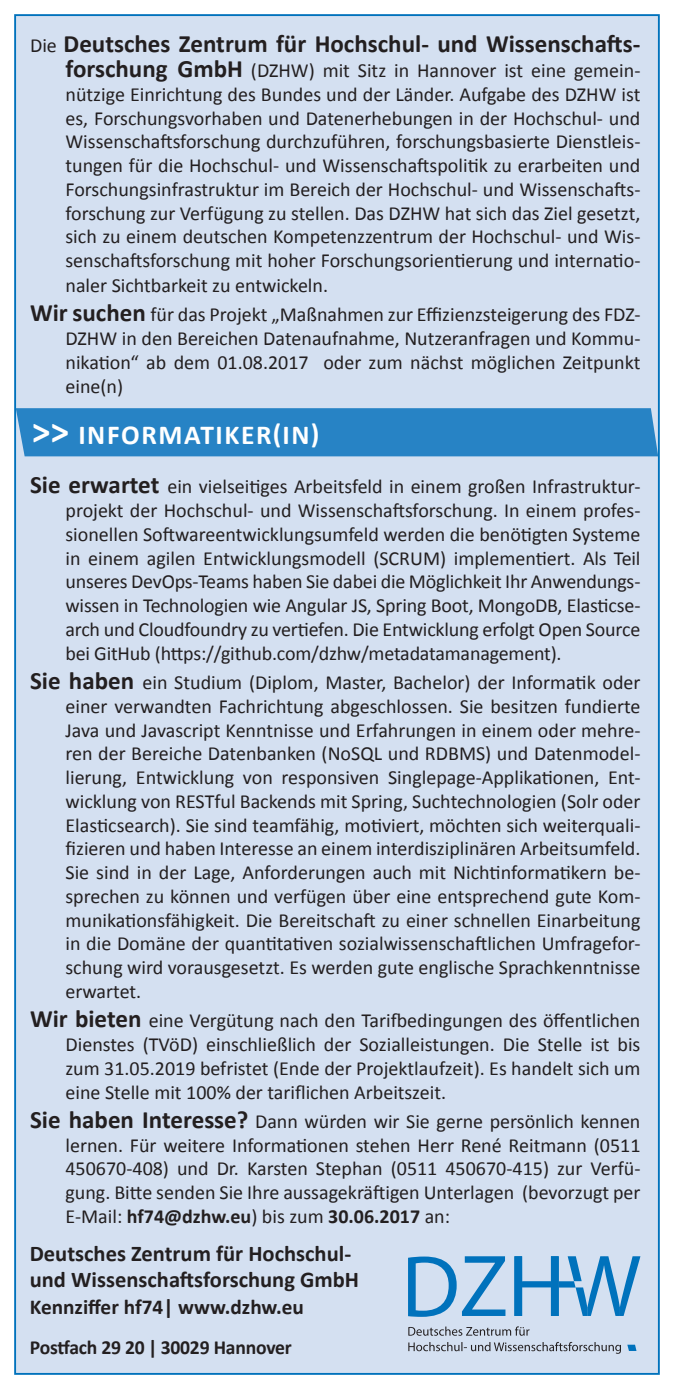
<style>
.page{position:relative;width:674px;height:1389px;background:#fff}
.page>*{position:absolute;margin:0;border:0;box-sizing:border-box;transform-origin:0 0}
.Stellenbezeichnung{font:700 27.5px "Calibri";letter-spacing:.06em;color:#fff}
.Calibri_7_5_EinzugAu{font:700 25px "Calibri";color:#231f20}
.calibri_7_5_fett{font:700 22.5px/26.2px "Calibri";color:#231f20}
.calibri_7_5_fett-2{font:700 21.25px "Calibri";color:#231f20}
.Fließtext_mit_Auszei{font:20px/23.8px "Calibri";color:#231f20;text-align:justify}
.Calibri_7_5_EinzugAu-2{font:20px/24px "Calibri";color:#231f20;text-align:justify}
.calibri_7_5_fett-3{font:700 20px "Calibri";letter-spacing:-.01em;color:#231f20}
.s1{font-weight:400;font-size:20px}
.s2{font-weight:700;font-size:25px}
.s3{font-size:37.5px}
.s4{font-weight:700}
</style>
<div class="page">
<div style="left:14px;top:14px;width:645px;height:1361px;background:#d4e0f1;border:2px solid #0072bc"></div>
<svg style="left:408px;top:1342px;width:212px;height:12px"></svg>
<svg style="left:408px;top:1326px;width:121px;height:10px"></svg>
<svg style="left:408px;top:1256px;width:97px;height:61px"></svg>
<svg style="left:627px;top:1345px;width:9px;height:6px"></svg>
<svg style="left:514px;top:1256px;width:126px;height:60px"></svg>
<div style="left:16px;top:408px;width:641px;height:48px;background:#2783c5"></div>
<p class="Calibri_7_5_EinzugAu" style="left:30px;top:26px;width:611px"><span class="s1">Die</span> Deutsches Zentrum für Hochschul- und Wissenschafts-</p>
<p class="Calibri_7_5_EinzugAu-2" style="left:65px;top:58px;width:576px"><span class="s2">forschung GmbH</span> (DZHW) mit Sitz in Hannover ist eine gemein&shy;nützige Einrichtung des Bundes und der Länder. Aufgabe des DZHW ist es, Forschungsvorhaben und Datenerhebungen in der Hochschul- und Wissenschaftsforschung durchzuführen, forschungsbasierte Dienstleis&shy;tungen für die Hochschul- und Wissenschaftspolitik zu erarbeiten und Forschungsinfrastruktur im Bereich der Hochschul- und Wissenschafts&shy;forschung zur Verfügung zu stellen. Das DZHW hat sich das Ziel gesetzt, sich zu einem deutschen Kompetenzzentrum der Hochschul- und Wis&shy;senschaftsforschung mit hoher Forschungsorientierung und internatio&shy;naler Sichtbarkeit zu entwickeln.</p>
<p class="Fließtext_mit_Auszei" style="left:65px;top:302px;width:576px;text-indent:-35px"><span class="s2">Wir suchen</span> für das Projekt „Maßnahmen zur Effizienzsteigerung des FDZ-DZHW in den Bereichen Datenaufnahme, Nutzeranfragen und Kommu&shy;nikation“ ab dem 01.08.2017 oder zum nächst möglichen Zeitpunkt eine(n)</p>
<p class="Stellenbezeichnung" style="left:32px;top:415px;width:289px"><span class="s3">&gt;&gt;</span> INFORMATIKER(IN)</p>
<p class="Fließtext_mit_Auszei" style="left:65px;top:474px;width:576px;text-indent:-35px"><span class="s2">Sie erwartet</span> ein vielseitiges Arbeitsfeld in einem großen Infrastruktur&shy;projekt der Hochschul- und Wissenschaftsforschung. In einem profes&shy;sionellen Softwareentwicklungsumfeld werden die benötigten Systeme in einem agilen Entwicklungsmodell (SCRUM) implementiert. Als Teil unseres DevOps-Teams haben Sie dabei die Möglichkeit Ihr Anwendungs&shy;wissen in Technologien wie Angular JS, Spring Boot, MongoDB, Elasticse&shy;arch und Cloudfoundry zu vertiefen. Die Entwicklung erfolgt Open Source bei GitHub (https://github.com/dzhw/metadatamanagement).</p>
<p class="Fließtext_mit_Auszei" style="left:65px;top:670px;width:576px;text-indent:-35px"><span class="s2">Sie haben</span> ein Studium (Diplom, Master, Bachelor) der Informatik oder einer verwandten Fachrichtung abgeschlossen. Sie besitzen fundierte Java und Javascript Kenntnisse und Erfahrungen in einem oder mehre&shy;ren der Bereiche Datenbanken (NoSQL und RDBMS) und Datenmodel&shy;lierung, Entwicklung von responsiven Singlepage-Applikationen, Ent&shy;wicklung von RESTful Backends mit Spring, Suchtechnologien (Solr oder Elasticsearch). Sie sind teamfähig, motiviert, möchten sich weiterquali&shy;fizieren und haben Interesse an einem interdisziplinären Arbeitsumfeld.<br>Sie sind in der Lage, Anforderungen auch mit Nichtinformatikern be&shy;sprechen zu können und verfügen über eine entsprechend gute Kom&shy;munikationsfähigkeit. Die Bereitschaft zu einer schnellen Einarbeitung in die Domäne der quantitativen sozialwissenschaftlichen Umfragefor&shy;schung wird vorausgesetzt. Es werden gute englische Sprachkenntnisse erwartet.</p>
<p class="Fließtext_mit_Auszei" style="left:65px;top:1008px;width:576px;text-indent:-35px"><span class="s2">Wir bieten</span> eine Vergütung nach den Tarifbedingungen des öffentlichen Dienstes (TVöD) einschließlich der Sozialleistungen. Die Stelle ist bis zum 31.05.2019 befristet (Ende der Projektlaufzeit). Es handelt sich um eine Stelle mit 100% der tariflichen Arbeitszeit.</p>
<p class="Fließtext_mit_Auszei" style="left:65px;top:1109px;width:576px;text-indent:-35px"><span class="s2">Sie haben Interesse?</span> Dann würden wir Sie gerne persönlich kennen lernen. Für weitere Informationen stehen Herr René Reitmann (0511<br>450670-408) und Dr. Karsten Stephan (0511 450670-415) zur Verfü&shy;gung. Bitte senden Sie Ihre aussagekräftigen Unterlagen (bevorzugt per E-Mail: <span class="s4">hf74@dzhw.eu</span>) bis zum <span class="s4">30.06.2017</span> an:</p>
<p class="calibri_7_5_fett" style="left:30px;top:1240px;width:331px">Deutsches Zentrum für Hochschul&shy;und Wissenschaftsforschung GmbH</p>
<p class="calibri_7_5_fett-2" style="left:30px;top:1292px;width:275px">Kennziffer hf74| www.dzhw.eu</p>
<p class="calibri_7_5_fett-3" style="left:30px;top:1333px;width:263px">Postfach 29 20 | 30029 Hannover</p>
</div>
